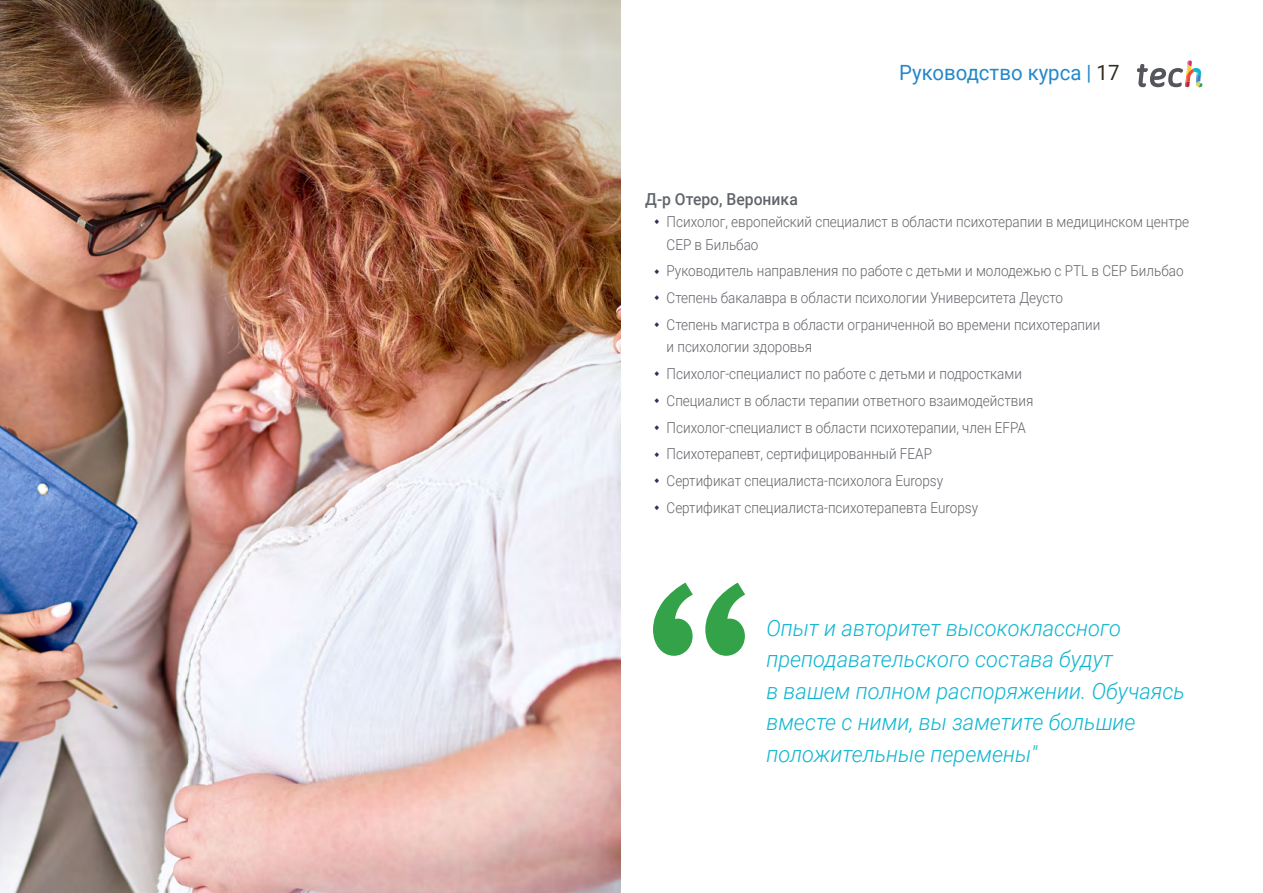
<style>
.page{position:relative;width:1263px;height:893px;background:#fff}
.page>*{position:absolute;margin:0;border:0;box-sizing:border-box;transform-origin:0 0}
.t1{font:italic 300 22.5px/31.5px "Roboto";color:#0fb6cf}
.t2{font:21px "Roboto";color:#2488c9}
.t3{font:500 16.5px "Roboto";color:#61646a;scale:.95 1}
.t4{font:300 15px/26.7px "Roboto";color:#61646a;scale:.9 1}
.s1{color:#312e20}
</style>
<div class="page">
<svg style="left:1137px;top:61px;width:65px;height:27px"></svg>
<img style="left:0;top:0;width:621px;height:893px">
<svg style="left:653px;top:583px;width:92px;height:73px"></svg>
<h2 class="t2" style="left:899px;top:57px;width:222px">Руководство курса | <span class="s1">17</span></h2>
<p class="t3" style="left:645px;top:187px;width:162px">Д-р Отеро, Вероника</p>
<p class="t4" style="left:666px;top:210px;width:582px;line-height:22.5px">Психолог, европейский специалист в области психотерапии в медицинском центре<br>CEP в Бильбао</p>
<p class="t4" style="left:666px;top:257px;width:576px">Руководитель направления по работе с детьми и молодежью с PTL в CEP Бильбао<br>Степень бакалавра в области психологии Университета Деусто<br>Степень магистра в области ограниченной во времени психотерапии</p>
<p class="t4" style="left:666px;top:333px;width:409px">и психологии здоровья<br>Психолог-специалист по работе с детьми и подростками Специалист в области терапии ответного взаимодействия Психолог-специалист в области психотерапии, член EFPA Психотерапевт, сертифицированный FEAP<br>Сертификат специалиста-психолога Europsy<br>Сертификат специалиста-психотерапевта Europsy</p>
<h1 class="t1" style="left:766px;top:611px;width:420px">Опыт и авторитет высококлассного преподавательского состава будут<br>в вашем полном распоряжении. Обучаясь вместе с ними, вы заметите большие положительные перемены"</h1>
</div>
